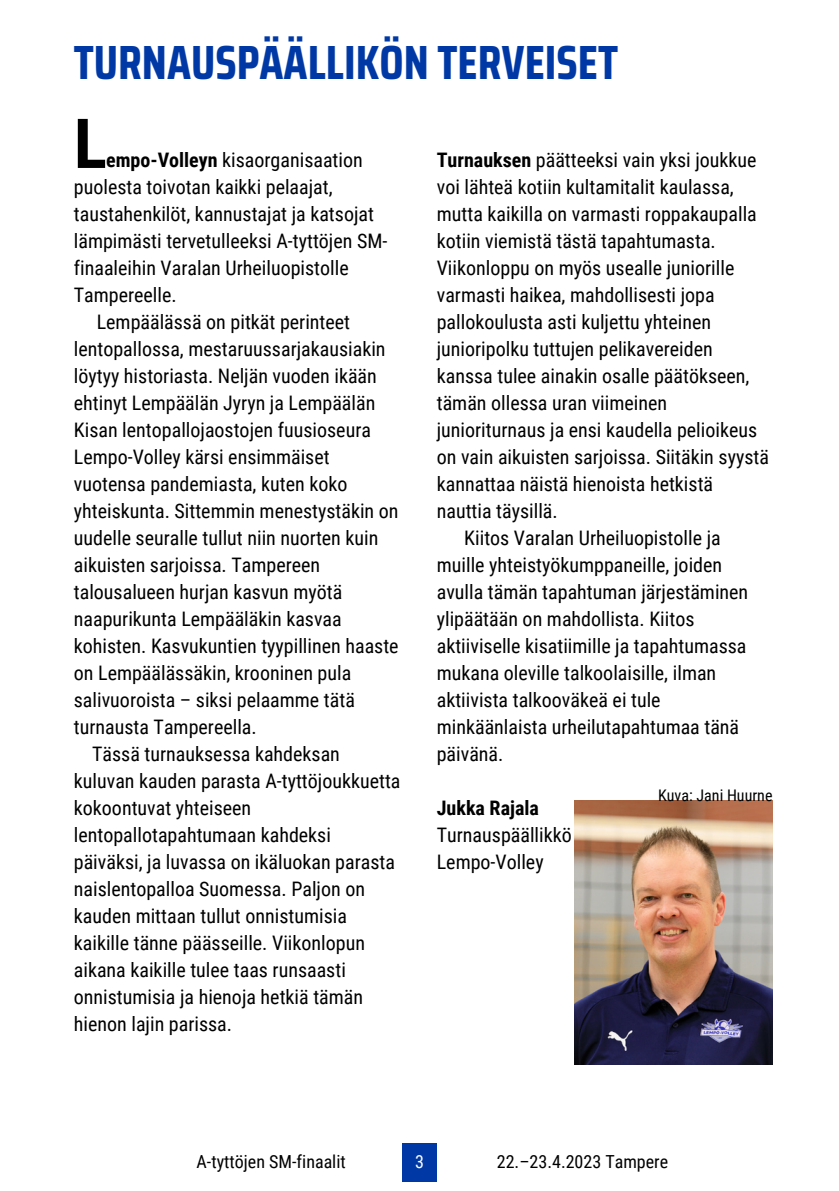
<style>
.page{position:relative;width:839px;height:1191px;background:#fff}
.page>*{position:absolute;margin:0;border:0;box-sizing:border-box;transform-origin:0 0}
.t1{font:700 69px "Roboto Condensed";color:#000}
.t2{font:700 48px "Saira Condensed";color:#0039a6}
.t3{font:20px/27px "Roboto Condensed";color:#000}
.t4{font:700 20px "Roboto Condensed";color:#000}
.t5{font:18px "Roboto Condensed";color:#000}
.t6{font:18px "Roboto Condensed";color:#fff}
.t7{font:16px "Roboto Condensed";color:#000}
.s1{font-weight:700}
</style>
<div class="page">
<div style="left:403px;top:1143px;width:34px;height:38px;background:#0039a6"></div>
<img style="left:574px;top:801px;width:198px;height:264px">
<h2 class="t2" style="left:74px;top:24px;width:545px">TURNAUSPÄÄLLIKÖN TERVEISET</h2>
<h1 class="t1" style="left:74px;top:104px;width:34px">L</h1>
<p class="t3" style="left:106px;top:147px;width:258px"><span class="s1">empo-Volleyn</span> kisaorganisaation</p>
<p class="t3" style="left:74px;top:174px;width:260px">puolesta toivotan kaikki pelaajat,</p>
<p class="t3" style="left:74px;top:201px;width:301px">taustahenkilöt, kannustajat ja katsojat</p>
<p class="t3" style="left:74px;top:228px;width:315px">lämpimästi tervetulleeksi A-tyttöjen SM-</p>
<p class="t3" style="left:74px;top:255px;width:276px">finaaleihin Varalan Urheiluopistolle</p>
<p class="t3" style="left:74px;top:282px;width:104px">Tampereelle.</p>
<p class="t3" style="left:97px;top:309px;width:255px">Lempäälässä on pitkät perinteet</p>
<p class="t3" style="left:74px;top:336px;width:313px">lentopallossa, mestaruussarjakausiakin</p>
<p class="t3" style="left:74px;top:363px;width:304px">löytyy historiasta. Neljän vuoden ikään</p>
<p class="t3" style="left:74px;top:390px;width:303px">ehtinyt Lempäälän Jyryn ja Lempäälän</p>
<p class="t3" style="left:74px;top:417px;width:298px">Kisan lentopallojaostojen fuusioseura</p>
<p class="t3" style="left:74px;top:444px;width:257px">Lempo-Volley kärsi ensimmäiset</p>
<p class="t3" style="left:74px;top:471px;width:275px">vuotensa pandemiasta, kuten koko</p>
<p class="t3" style="left:74px;top:498px;width:326px">yhteiskunta. Sittemmin menestystäkin on</p>
<p class="t3" style="left:74px;top:525px;width:306px">uudelle seuralle tullut niin nuorten kuin</p>
<p class="t3" style="left:74px;top:552px;width:248px">aikuisten sarjoissa. Tampereen</p>
<p class="t3" style="left:74px;top:579px;width:270px">talousalueen hurjan kasvun myötä</p>
<p class="t3" style="left:74px;top:606px;width:269px">naapurikunta Lempääläkin kasvaa</p>
<p class="t3" style="left:74px;top:633px;width:326px">kohisten. Kasvukuntien tyypillinen haaste</p>
<p class="t3" style="left:74px;top:660px;width:279px">on Lempäälässäkin, krooninen pula</p>
<p class="t3" style="left:74px;top:687px;width:282px">salivuoroista – siksi pelaamme tätä</p>
<p class="t3" style="left:74px;top:714px;width:184px">turnausta Tampereella.</p>
<p class="t3" style="left:92px;top:741px;width:249px">Tässä turnauksessa kahdeksan</p>
<p class="t3" style="left:74px;top:768px;width:328px">kuluvan kauden parasta A-tyttöjoukkuetta</p>
<p class="t3" style="left:74px;top:795px;width:179px">kokoontuvat yhteiseen</p>
<p class="t3" style="left:74px;top:822px;width:258px">lentopallotapahtumaan kahdeksi</p>
<p class="t3" style="left:74px;top:849px;width:322px">päiväksi, ja luvassa on ikäluokan parasta</p>
<p class="t3" style="left:74px;top:876px;width:293px">naislentopalloa Suomessa. Paljon on</p>
<p class="t3" style="left:74px;top:903px;width:275px">kauden mittaan tullut onnistumisia</p>
<p class="t3" style="left:74px;top:930px;width:293px">kaikille tänne päässeille. Viikonlopun</p>
<p class="t3" style="left:74px;top:957px;width:273px">aikana kaikille tulee taas runsaasti</p>
<p class="t3" style="left:74px;top:984px;width:291px">onnistumisia ja hienoja hetkiä tämän</p>
<p class="t3" style="left:74px;top:1011px;width:160px">hienon lajin parissa.</p>
<p class="t3" style="left:437px;top:147px;width:321px"><span class="s1">Turnauksen</span> päätteeksi vain yksi joukkue</p>
<p class="t3" style="left:437px;top:174px;width:298px">voi lähteä kotiin kultamitalit kaulassa,</p>
<p class="t3" style="left:437px;top:201px;width:321px">mutta kaikilla on varmasti roppakaupalla</p>
<p class="t3" style="left:437px;top:228px;width:280px">kotiin viemistä tästä tapahtumasta.</p>
<p class="t3" style="left:437px;top:255px;width:299px">Viikonloppu on myös usealle juniorille</p>
<p class="t3" style="left:437px;top:282px;width:279px">varmasti haikea, mahdollisesti jopa</p>
<p class="t3" style="left:437px;top:309px;width:276px">pallokoulusta asti kuljettu yhteinen</p>
<p class="t3" style="left:437px;top:336px;width:277px">junioripolku tuttujen pelikavereiden</p>
<p class="t3" style="left:437px;top:363px;width:314px">kanssa tulee ainakin osalle päätökseen,</p>
<p class="t3" style="left:437px;top:390px;width:232px">tämän ollessa uran viimeinen</p>
<p class="t3" style="left:437px;top:417px;width:322px">junioriturnaus ja ensi kaudella pelioikeus</p>
<p class="t3" style="left:437px;top:444px;width:333px">on vain aikuisten sarjoissa. Siitäkin syystä</p>
<p class="t3" style="left:437px;top:471px;width:278px">kannattaa näistä hienoista hetkistä</p>
<p class="t3" style="left:437px;top:498px;width:122px">nauttia täysillä.</p>
<p class="t3" style="left:464px;top:525px;width:258px">Kiitos Varalan Urheiluopistolle ja</p>
<p class="t3" style="left:437px;top:552px;width:287px">muille yhteistyökumppaneille, joiden</p>
<p class="t3" style="left:437px;top:579px;width:313px">avulla tämän tapahtuman järjestäminen</p>
<p class="t3" style="left:437px;top:606px;width:259px">ylipäätään on mahdollista. Kiitos</p>
<p class="t3" style="left:437px;top:633px;width:311px">aktiiviselle kisatiimille ja tapahtumassa</p>
<p class="t3" style="left:437px;top:660px;width:281px">mukana oleville talkoolaisille, ilman</p>
<p class="t3" style="left:437px;top:687px;width:225px">aktiivista talkooväkeä ei tule</p>
<p class="t3" style="left:437px;top:714px;width:304px">minkäänlaista urheilutapahtumaa tänä</p>
<p class="t3" style="left:437px;top:741px;width:68px">päivänä.</p>
<p class="t4" style="left:437px;top:797px;width:104px">Jukka Rajala</p>
<p class="t3" style="left:437px;top:822px;width:136px">Turnauspäällikkö<br>Lempo-Volley</p>
<p class="t7" style="left:658px;top:786px;width:116px">Kuva: Jani Huurne</p>
<p class="t5" style="left:196px;top:1151px;width:151px">A-tyttöjen SM-finaalit</p>
<p class="t5" style="left:497px;top:1151px;width:173px">22.–23.4.2023 Tampere</p>
<p class="t6" style="left:415px;top:1152px;width:10px">3</p>
</div>
